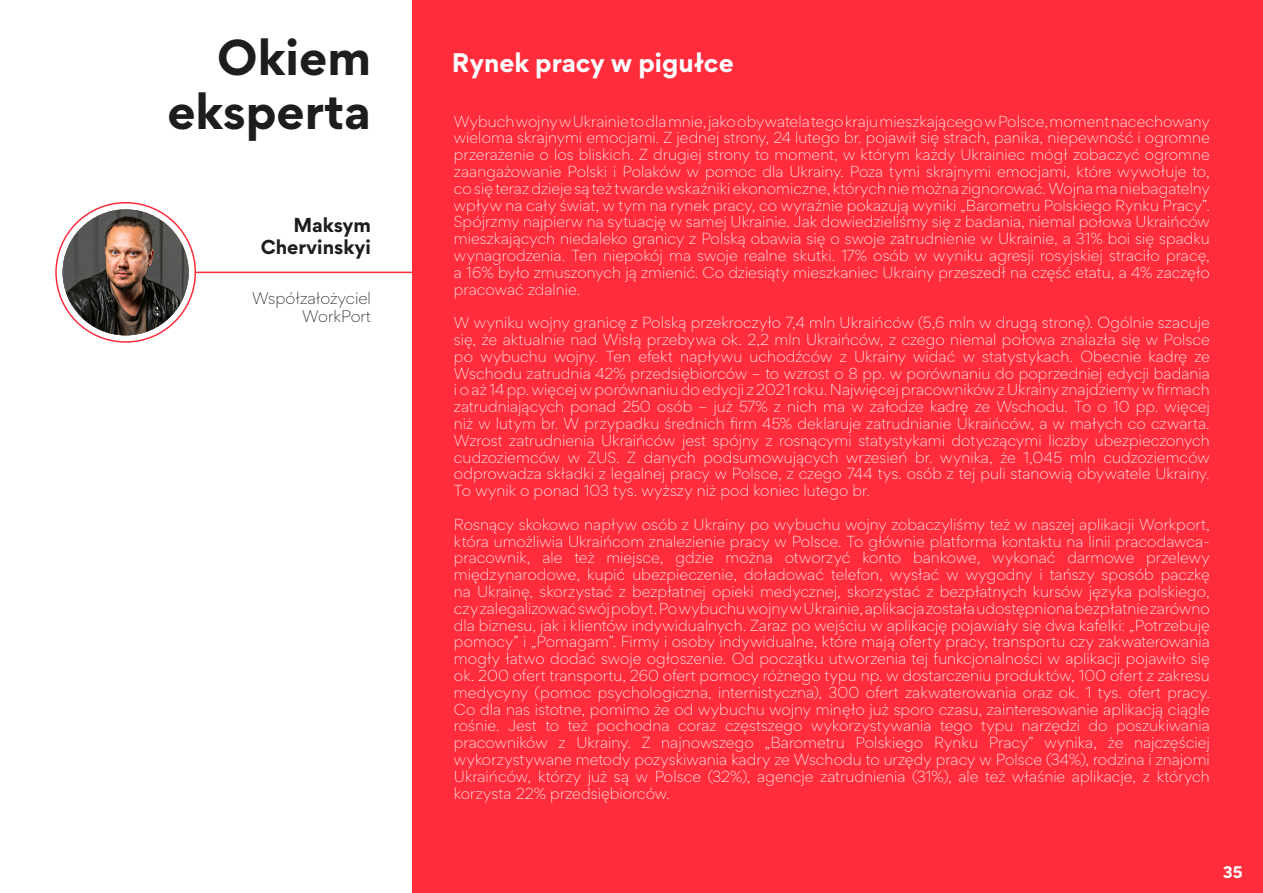
<style>
.page{position:relative;width:1263px;height:893px;background:#fff}
.page>*{position:absolute;margin:0;border:0;box-sizing:border-box;transform-origin:0 0}
.t1{font:700 45px/54px "Gordita";color:#1d1d1b;text-align:right}
.t2{font:700 24px "Gordita";color:#fff}
.t3{font:700 18px/21.6px "Gordita";color:#1d1d1b;text-align:right}
.t4{font:300 15px/18px "Gordita";color:#1d1d1b;text-align:right}
.t5{font:700 15px "Gordita";color:#fff}
.t6{font:300 14.25px/16.8px "Gordita";letter-spacing:.005em;color:#fff;text-align:justify}
</style>
<div class="page">
<div style="left:412px;top:0;width:851px;height:893px;background:#ff2c3c"></div>
<hr style="left:195px;top:272px;width:217px;height:1px;background:#ff2c3c">
<img style="left:63px;top:209px;width:126px;height:126px;border-radius:63px">
<p class="t1" style="left:167px;top:30px;width:205px">Okiem eksperta</p>
<p class="t3" style="left:261px;top:214px;width:112px">Maksym<br>Chervinskyi</p>
<p class="t4" style="left:252px;top:289px;width:120px">Współzałożyciel<br>WorkPort</p>
<p class="t2" style="left:452px;top:44px;width:283px">Rynek pracy w pigułce</p>
<p class="t6" style="left:454px;top:112px;width:757px">Wybuch wojny w Ukrainie to dla mnie, jako obywatela tego kraju mieszkającego w Polsce, moment nacechowany wieloma skrajnymi emocjami. Z jednej strony, 24 lutego br. pojawił się strach, panika, niepewność i ogromne przerażenie o los bliskich. Z drugiej strony to moment, w którym każdy Ukrainiec mógł zobaczyć ogromne zaangażowanie Polski i Polaków w pomoc dla Ukrainy. Poza tymi skrajnymi emocjami, które wywołuje to, co się teraz dzieje są też twarde wskaźniki ekonomiczne, których nie można zignorować. Wojna ma niebagatelny wpływ na cały świat, w tym na rynek pracy, co wyraźnie pokazują wyniki „Barometru Polskiego Rynku Pracy”.<br>Spójrzmy najpierw na sytuację w samej Ukrainie. Jak dowiedzieliśmy się z badania, niemal połowa Ukraińców mieszkających niedaleko granicy z Polską obawia się o swoje zatrudnienie w Ukrainie, a 31% boi się spadku wynagrodzenia. Ten niepokój ma swoje realne skutki. 17% osób w wyniku agresji rosyjskiej straciło pracę, a 16% było zmuszonych ją zmienić. Co dziesiąty mieszkaniec Ukrainy przeszedł na część etatu, a 4% zaczęło pracować zdalnie.</p>
<p class="t6" style="left:454px;top:314px;width:757px">W wyniku wojny granicę z Polską przekroczyło 7,4 mln Ukraińców (5,6 mln w drugą stronę). Ogólnie szacuje się, że aktualnie nad Wisłą przebywa ok. 2,2 mln Ukraińców, z czego niemal połowa znalazła się w Polsce po wybuchu wojny. Ten efekt napływu uchodźców z Ukrainy widać w statystykach. Obecnie kadrę ze Wschodu zatrudnia 42% przedsiębiorców – to wzrost o 8 pp. w porównaniu do poprzedniej edycji badania i o aż 14 pp. więcej w porównaniu do edycji z 2021 roku. Najwięcej pracowników z Ukrainy znajdziemy w firmach zatrudniających ponad 250 osób – już 57% z nich ma w załodze kadrę ze Wschodu. To o 10 pp. więcej niż w lutym br. W przypadku średnich firm 45% deklaruje zatrudnianie Ukraińców, a w małych co czwarta.<br>Wzrost zatrudnienia Ukraińców jest spójny z rosnącymi statystykami dotyczącymi liczby ubezpieczonych cudzoziemców w ZUS. Z danych podsumowujących wrzesień br. wynika, że 1,045 mln cudzoziemców odprowadza składki z legalnej pracy w Polsce, z czego 744 tys. osób z tej puli stanowią obywatele Ukrainy.<br>To wynik o ponad 103 tys. wyższy niż pod koniec lutego br.</p>
<p class="t6" style="left:454px;top:515px;width:757px">Rosnący skokowo napływ osób z Ukrainy po wybuchu wojny zobaczyliśmy też w naszej aplikacji Workport, która umożliwia Ukraińcom znalezienie pracy w Polsce. To głównie platforma kontaktu na linii pracodawca&shy;pracownik, ale też miejsce, gdzie można otworzyć konto bankowe, wykonać darmowe przelewy międzynarodowe, kupić ubezpieczenie, doładować telefon, wysłać w wygodny i tańszy sposób paczkę na Ukrainę, skorzystać z bezpłatnej opieki medycznej, skorzystać z bezpłatnych kursów języka polskiego, czy zalegalizować swój pobyt. Po wybuchu wojny w Ukrainie, aplikacja została udostępniona bezpłatnie zarówno dla biznesu, jak i klientów indywidualnych. Zaraz po wejściu w aplikację pojawiały się dwa kafelki: „Potrzebuję pomocy” i „Pomagam”. Firmy i osoby indywidualne, które mają oferty pracy, transportu czy zakwaterowania mogły łatwo dodać swoje ogłoszenie. Od początku utworzenia tej funkcjonalności w aplikacji pojawiło się ok. 200 ofert transportu, 260 ofert pomocy różnego typu np. w dostarczeniu produktów, 100 ofert z zakresu medycyny (pomoc psychologiczna, internistyczna), 300 ofert zakwaterowania oraz ok. 1 tys. ofert pracy.<br>Co dla nas istotne, pomimo że od wybuchu wojny minęło już sporo czasu, zainteresowanie aplikacją ciągle rośnie. Jest to też pochodna coraz częstszego wykorzystywania tego typu narzędzi do poszukiwania pracowników z Ukrainy. Z najnowszego „Barometru Polskiego Rynku Pracy” wynika, że najczęściej wykorzystywane metody pozyskiwania kadry ze Wschodu to urzędy pracy w Polsce (34%), rodzina i znajomi Ukraińców, którzy już są w Polsce (32%), agencje zatrudnienia (31%), ale też właśnie aplikacje, z których korzysta 22% przedsiębiorców.</p>
<p class="t5" style="left:1223px;top:860px;width:21px">35</p>
</div>
